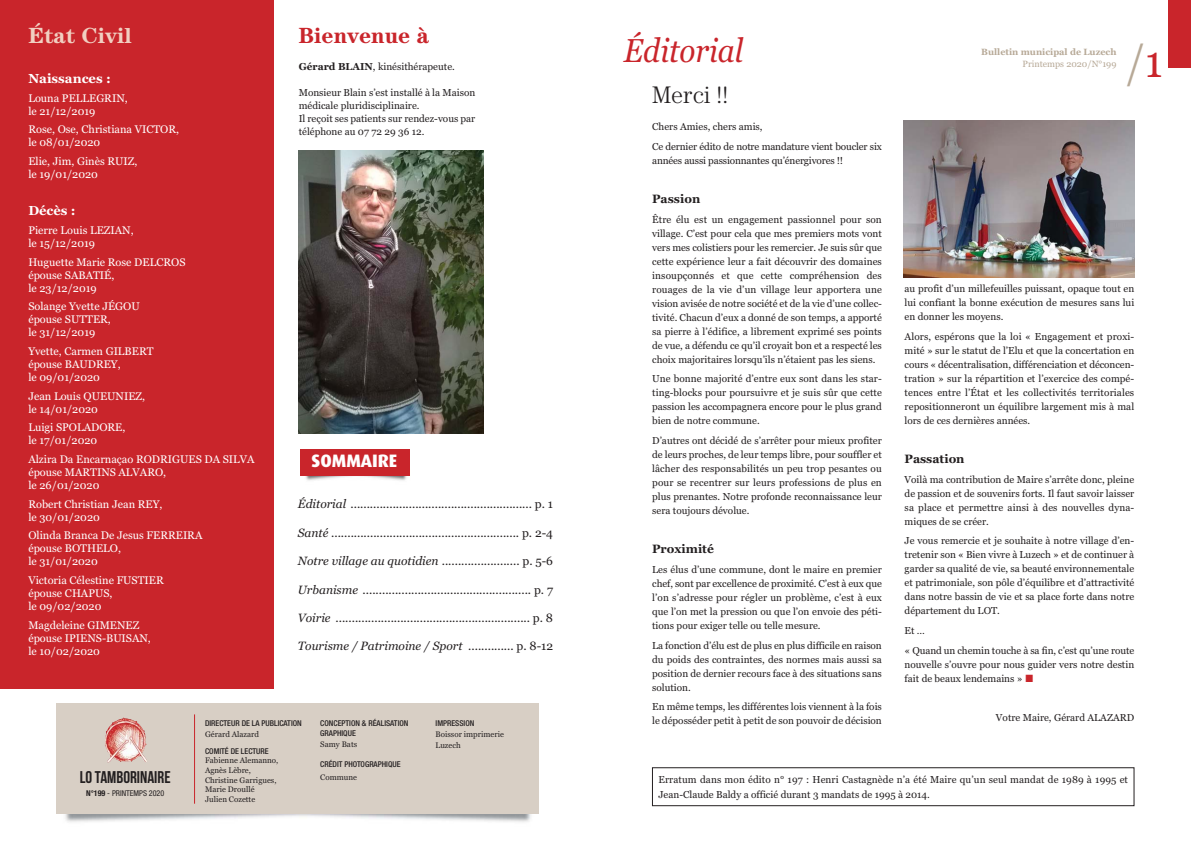
<style>
.page{position:relative;width:1191px;height:842px;background:#fff}
.page>*{position:absolute;margin:0;border:0;box-sizing:border-box;transform-origin:0 0}
.t1{font:45px "Georgia";color:#b7a997;scale:.9 1}
.t2{font:italic 33px "Georgia";color:#c9252b;scale:.9 1}
.t3{font:300 24px "Century";color:#231f20}
.t4{font:700 22px "Century";color:#c9252b}
.t5{font:700 22px "Century";color:#f1cfc1}
.t6{font:800 18px "Dax";color:#fff}
.t7{font:17px "Bebas Neue";color:#231f20}
.t8{font:700 13px "Georgia";color:#fff}
.t9{font:12px "Georgia";color:#231f20}
.t10{font:italic 12px "Georgia";color:#231f20}
.t11{font:700 12px "Georgia";color:#231f20}
.t12{font:11px/13px "Georgia";color:#fff}
.t13{font:10px/14px "Georgia";color:#231f20;text-align:justify}
.t14{font:700 9px "Georgia";color:#b7a997}
.t15{font:9px "Georgia";color:#b7a997}
.t16{font:8px/9.6px "Georgia";color:#231f20}
.t17{font:500 condensed 8px/9.9px "Helvetica Neue";color:#231f20}
.t18{font:condensed 8px "Helvetica Neue";color:#231f20}
.s1{font-weight:700}
.s2{font-style:italic}
.s3{font-style:normal}
.s4{color:#c9252b}
</style>
<div class="page">
<div style="left:0;top:0;width:273px;height:689px;background:#c9252b"></div>
<div style="left:1168px;top:0;width:23px;height:68px;background:#c9252b"></div>
<img style="left:903px;top:121px;width:231px;height:157px">
<img style="left:65px;top:814px;width:466px;height:8px">
<div style="left:57px;top:703px;width:482px;height:111px;background:#d8cfc5"></div>
<img style="left:105px;top:717px;width:42px;height:46px">
<img style="left:302px;top:461px;width:108px;height:20px">
<div style="left:300px;top:449px;width:109px;height:26px;background:#c9252b"></div>
<hr style="left:194px;top:714px;width:1px;height:90px;background:#c9252b">
<img style="left:298px;top:151px;width:186px;height:283px">
<div style="left:652px;top:767px;width:482px;height:39px;border:1px solid #231f20"></div>
<h3 class="t5" style="left:28px;top:27px;width:105px">État Civil</h3>
<h3 class="t8" style="left:28px;top:73px;width:84px">Naissances :</h3>
<p class="t12" style="left:28px;top:92px;width:101px">Louna PELLEGRIN, le 21/12/2019</p>
<p class="t12" style="left:28px;top:123px;width:152px">Rose, Ose, Christiana VICTOR, le 08/01/2020</p>
<p class="t12" style="left:28px;top:155px;width:111px">Elie, Jim, Ginès RUIZ, le 19/01/2020</p>
<h3 class="t8" style="left:28px;top:206px;width:49px">Décès :</h3>
<p class="t12" style="left:28px;top:224px;width:107px">Pierre Louis LEZIAN, le 15/12/2019</p>
<p class="t12" style="left:28px;top:256px;width:159px">Huguette Marie Rose DELCROS épouse SABATIÉ,<br>le 23/12/2019</p>
<p class="t12" style="left:28px;top:300px;width:113px">Solange Yvette JÉGOU épouse SUTTER,<br>le 31/12/2019</p>
<p class="t12" style="left:28px;top:345px;width:127px">Yvette, Carmen GILBERT épouse BAUDREY,<br>le 09/01/2020</p>
<p class="t12" style="left:28px;top:390px;width:118px">Jean Louis QUEUNIEZ, le 14/01/2020</p>
<p class="t12" style="left:28px;top:421px;width:99px">Luigi SPOLADORE, le 17/01/2020</p>
<p class="t12" style="left:28px;top:453px;width:228px">Alzira Da Encarnaçao RODRIGUES DA SILVA épouse MARTINS ALVARO,<br>le 26/01/2020</p>
<p class="t12" style="left:28px;top:498px;width:136px">Robert Christian Jean REY, le 30/01/2020</p>
<p class="t12" style="left:28px;top:529px;width:175px">Olinda Branca De Jesus FERREIRA épouse BOTHELO,<br>le 31/01/2020</p>
<p class="t12" style="left:28px;top:574px;width:137px">Victoria Célestine FUSTIER épouse CHAPUS,<br>le 09/02/2020</p>
<p class="t12" style="left:28px;top:619px;width:124px">Magdeleine GIMENEZ épouse IPIENS-BUISAN, le 10/02/2020</p>
<h3 class="t4" style="left:299px;top:27px;width:132px">Bienvenue à</h3>
<p class="t13" style="left:299px;top:60px;width:158px"><span class="s1">Gérard BLAIN</span>, kinésithérapeute.</p>
<p class="t13" style="left:299px;top:87px;width:178px;line-height:13px;text-align:left">Monsieur Blain s’est installé à la Maison médicale pluridisciplinaire.<br>Il reçoit ses patients sur rendez-vous par téléphone au 07 72 29 36 12.</p>
<h3 class="t6" style="left:311px;top:455px;width:87px">SOMMAIRE</h3>
<p class="t9" style="left:298px;top:498px;width:257px"><span class="s2">Éditorial</span> ........................................................ p. 1</p>
<p class="t9" style="left:298px;top:526px;width:257px"><span class="s2">Santé</span> .......................................................... p. 2-4</p>
<p class="t9" style="left:298px;top:555px;width:257px"><span class="s2">Notre village au quotidien</span> ........................ p. 5-6</p>
<p class="t9" style="left:298px;top:583px;width:257px"><span class="s2">Urbanisme</span> .................................................... p. 7</p>
<p class="t9" style="left:298px;top:612px;width:257px"><span class="s2">Voirie</span> ............................................................ p. 8</p>
<p class="t10" style="left:298px;top:641px;width:257px">Tourisme / Patrimoine / Sport <span class="s3">.............. p. 8-12</span></p>
<h3 class="t7" style="left:80px;top:767px;width:92px">LO TAMBORINAIRE</h3>
<p class="t18" style="left:86px;top:789px;width:80px"><span class="s1">N°199</span> - PRINTEMPS 2020</p>
<p class="t17" style="left:205px;top:719px;width:98px">DIRECTEUR DE LA PUBLICATION</p>
<p class="t16" style="left:205px;top:730px;width:55px">Gérard Alazard</p>
<p class="t17" style="left:205px;top:747px;width:65px">COMITÉ DE LECTURE</p>
<p class="t16" style="left:205px;top:756px;width:75px">Fabienne Alemanno,<br>Agnès Lèbre,<br>Christine Garrigues,<br>Marie Droullé<br>Julien Cozette</p>
<p class="t17" style="left:320px;top:719px;width:90px">CONCEPTION &amp; RÉALISATION<br>GRAPHIQUE</p>
<p class="t16" style="left:320px;top:739px;width:38px">Samy Bats</p>
<p class="t17" style="left:320px;top:760px;width:82px">CRÉDIT PHOTOGRAPHIQUE</p>
<p class="t16" style="left:320px;top:773px;width:38px">Commune</p>
<p class="t17" style="left:435px;top:719px;width:40px">IMPRESSION</p>
<p class="t16" style="left:435px;top:729px;width:70px;line-height:10.9px">Boissor imprimerie<br>Luzech</p>
<h2 class="t2" style="left:624px;top:37px;width:134px">Éditorial</h2>
<h3 class="t3" style="left:652px;top:81px;width:77px">Merci !!</h3>
<p class="t13" style="left:652px;top:117px;width:231px;line-height:19.7px">Chers Amies, chers amis,<br>Ce dernier édito de notre mandature vient boucler six</p>
<p class="t13" style="left:652px;top:153px;width:193px">années aussi passionnantes qu’énergivores !!</p>
<p class="t11" style="left:652px;top:194px;width:50px">Passion</p>
<p class="t13" style="left:652px;top:212px;width:231px">Être élu est un engagement passionnel pour son village. C’est pour cela que mes premiers mots vont vers mes colistiers pour les remercier. Je suis sûr que cette expérience leur a fait découvrir des domaines insoupçonnés et que cette compréhension des rouages de la vie d’un village leur apportera une vision avisée de notre société et de la vie d’une collec&shy;tivité. Chacun d’eux a donné de son temps, a apporté sa pierre à l’édifice, a librement exprimé ses points de vue, a défendu ce qu’il croyait bon et a respecté les choix majoritaires lorsqu’ils n’étaient pas les siens.</p>
<p class="t13" style="left:652px;top:372px;width:231px">Une bonne majorité d’entre eux sont dans les star&shy;ting-blocks pour poursuivre et je suis sûr que cette passion les accompagnera encore pour le plus grand bien de notre commune.</p>
<p class="t13" style="left:652px;top:434px;width:231px">D’autres ont décidé de s’arrêter pour mieux profiter de leurs proches, de leur temps libre, pour souffler et lâcher des responsabilités un peu trop pesantes ou pour se recentrer sur leurs professions de plus en plus prenantes. Notre profonde reconnaissance leur sera toujours dévolue.</p>
<p class="t11" style="left:652px;top:544px;width:63px">Proximité</p>
<p class="t13" style="left:652px;top:563px;width:231px">Les élus d’une commune, dont le maire en premier chef, sont par excellence de proximité. C’est à eux que l’on s’adresse pour régler un problème, c’est à eux que l’on met la pression ou que l’on envoie des péti&shy;tions pour exiger telle ou telle mesure.</p>
<p class="t13" style="left:652px;top:638px;width:231px">La fonction d’élu est de plus en plus difficile en raison du poids des contraintes, des normes mais aussi sa position de dernier recours face à des situations sans solution.</p>
<p class="t13" style="left:652px;top:700px;width:231px">En même temps, les différentes lois viennent à la fois le déposséder petit à petit de son pouvoir de décision</p>
<p class="t14" style="left:981px;top:48px;width:137px">Bulletin municipal de Luzech</p>
<p class="t15" style="left:1022px;top:59px;width:95px">Printemps 2020/N°199</p>
<h1 class="t1" style="left:1126px;top:38px;width:42px">/<span class="s4">1</span></h1>
<p class="t13" style="left:904px;top:282px;width:231px">au profit d’un millefeuilles puissant, opaque tout en lui confiant la bonne exécution de mesures sans lui en donner les moyens.</p>
<p class="t13" style="left:904px;top:330px;width:231px">Alors, espérons que la loi « Engagement et proxi&shy;mité » sur le statut de l’Elu et que la concertation en cours « décentralisation, différenciation et déconcen&shy;tration » sur la répartition et l’exercice des compé&shy;tences entre l’État et les collectivités territoriales repositionneront un équilibre largement mis à mal lors de ces dernières années.</p>
<p class="t11" style="left:904px;top:454px;width:61px">Passation</p>
<p class="t13" style="left:904px;top:473px;width:231px">Voilà ma contribution de Maire s’arrête donc, pleine de passion et de souvenirs forts. Il faut savoir laisser sa place et permettre ainsi à des nouvelles dyna&shy;miques de se créer.</p>
<p class="t13" style="left:904px;top:534px;width:231px">Je vous remercie et je souhaite à notre village d’en&shy;tretenir son « Bien vivre à Luzech » et de continuer à garder sa qualité de vie, sa beauté environnementale et patrimoniale, son pôle d’équilibre et d’attractivité dans notre bassin de vie et sa place forte dans notre département du LOT.</p>
<p class="t13" style="left:904px;top:621px;width:231px;line-height:19.7px">Et …<br>« Quand un chemin touche à sa fin, c’est qu’une route</p>
<p class="t13" style="left:904px;top:658px;width:231px">nouvelle s’ouvre pour nous guider vers notre destin fait de beaux lendemains »</p>
<p class="t13" style="left:996px;top:711px;width:140px">Votre Maire, Gérard ALAZARD</p>
<p class="t13" style="left:658px;top:772px;width:471px;line-height:15px">Erratum dans mon édito n° 197 : Henri Castagnède n’a été Maire qu’un seul mandat de 1989 à 1995 et<br>Jean-Claude Baldy a officié durant 3 mandats de 1995 à 2014.</p>
</div>
